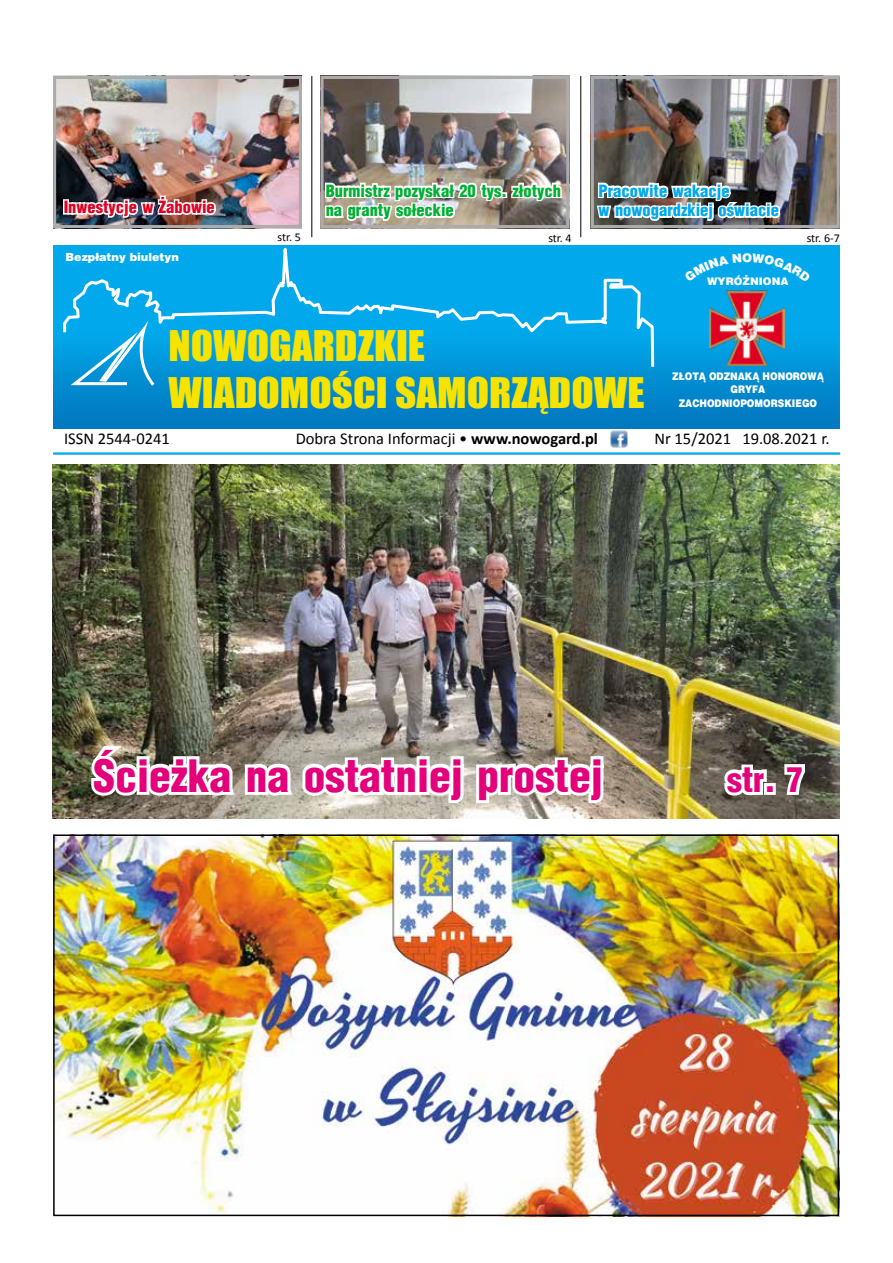
<style>
.page{position:relative;width:893px;height:1263px;background:#fff}
.page>*{position:absolute;margin:0;border:0;box-sizing:border-box;transform-origin:0 0}
.t1{font:900 43.5px "Switzerland Cond";color:#e3007a}
.t2{font:39px/47px "Impact";color:#f7e300;scale:1.05 1}
.t3{font:900 33.6px "Switzerland Cond";color:#e3007a}
.t4{font:16.5px "Calibri";color:#000}
.t5{font:900 16.5px "Switzerland Cond";color:#00b033}
.t6{font:900 16.5px/19.8px "Switzerland Cond";color:#00a8ec}
.t7{font:900 16.5px "Switzerland Cond";color:#df0022}
.t8{font:12px "Calibri";letter-spacing:-.005em;color:#000}
.t9{font:900 11.25px "Switzerland";color:#fff}
.t10{font:900 10.5px/13.5px "Switzerland";color:#fff;text-align:center;scale:.87 1}
.t11{font:900 10.5px "Switzerland";color:#fff}
.s1{font-weight:700}
</style>
<div class="page">
<img style="left:53px;top:464px;width:786px;height:354px">
<img style="left:53px;top:245px;width:787px;height:183px">
<svg style="left:63px;top:248px;width:593px;height:122px"></svg>
<svg style="left:66px;top:324px;width:91px;height:65px"></svg>
<img style="left:709px;top:290px;width:76px;height:76px">
<hr style="left:53px;top:452px;width:787px;height:3px;background:#00a8ec">
<img style="left:610px;top:430px;width:18px;height:18px">
<img style="left:595px;top:80px;width:241px;height:144px">
<div style="left:591px;top:76px;width:249px;height:152px;border:3px solid #acacac"></div>
<hr style="left:311px;top:76px;width:1px;height:161px;background:#000">
<hr style="left:580px;top:76px;width:1px;height:161px;background:#000">
<img style="left:325px;top:80px;width:240px;height:144px">
<div style="left:321px;top:76px;width:248px;height:152px;border:3px solid #acacac"></div>
<img style="left:323px;top:180px;width:240px;height:49px">
<img style="left:57px;top:80px;width:241px;height:144px">
<div style="left:53px;top:76px;width:249px;height:152px;border:3px solid #acacac"></div>
<div style="left:63px;top:199px;width:6px;height:16px;border:3px solid #fff"></div>
<img style="left:66px;top:190px;width:152px;height:39px">
<img style="left:595px;top:173px;width:187px;height:56px">
<svg style="left:87px;top:743px;width:521px;height:66px"></svg>
<svg style="left:719px;top:761px;width:51px;height:53px"></svg>
<div style="left:764px;top:783px;width:12px;height:12px;border:6px solid #fff"></div>
<svg style="left:781px;top:761px;width:27px;height:37px"></svg>
<img style="left:56px;top:837px;width:780px;height:376px">
<div style="left:53px;top:834px;width:786px;height:382px;border:2px solid #000"></div>
<div style="left:684px;top:253px;width:127px;height:29px;background:#01a8ec"></div>
<p class="t5" style="left:326px;top:180px;width:237px">Burmistrz pozyskał 20 tys. złotych</p>
<p class="t7" style="left:64px;top:196px;width:153px">Inwestycje w Żabowie</p>
<p class="t5" style="left:326px;top:200px;width:130px">na granty sołeckie</p>
<p class="t6" style="left:599px;top:180px;width:182px">Pracowite wakacje<br>w nowogardzkiej oświacie</p>
<p class="t9" style="left:65px;top:250px;width:115px">Bezpłatny biuletyn</p>
<p class="t8" style="left:277px;top:230px;width:25px">str. 5</p>
<p class="t8" style="left:548px;top:230px;width:25px">str. 4</p>
<p class="t8" style="left:807px;top:230px;width:35px">str. 6-7</p>
<p class="t11" style="left:707px;top:275px;width:83px">WYRÓŻNIONA</p>
<h2 class="t2" style="left:168px;top:321px;width:455px">NOWOGARDZKIE<br>WIADOMOŚCI SAMORZĄDOWE</h2>
<p class="t10" style="left:672px;top:370px;width:176px">ZŁOTĄ ODZNAKĄ HONOROWĄ<br>GRYFA<br>ZACHODNIOPOMORSKIEGO</p>
<p class="t4" style="left:64px;top:428px;width:107px">ISSN 2544-0241</p>
<p class="t4" style="left:296px;top:428px;width:304px">Dobra Strona Informacji • <span class="s1">www.nowogard.pl</span></p>
<p class="t4" style="left:654px;top:428px;width:177px">Nr 15/2021 19.08.2021 r.</p>
<h1 class="t1" style="left:94px;top:748px;width:511px">Ścieżka na ostatniej prostej</h1>
<h3 class="t3" style="left:727px;top:758px;width:78px">str. 7</h3>
</div>
